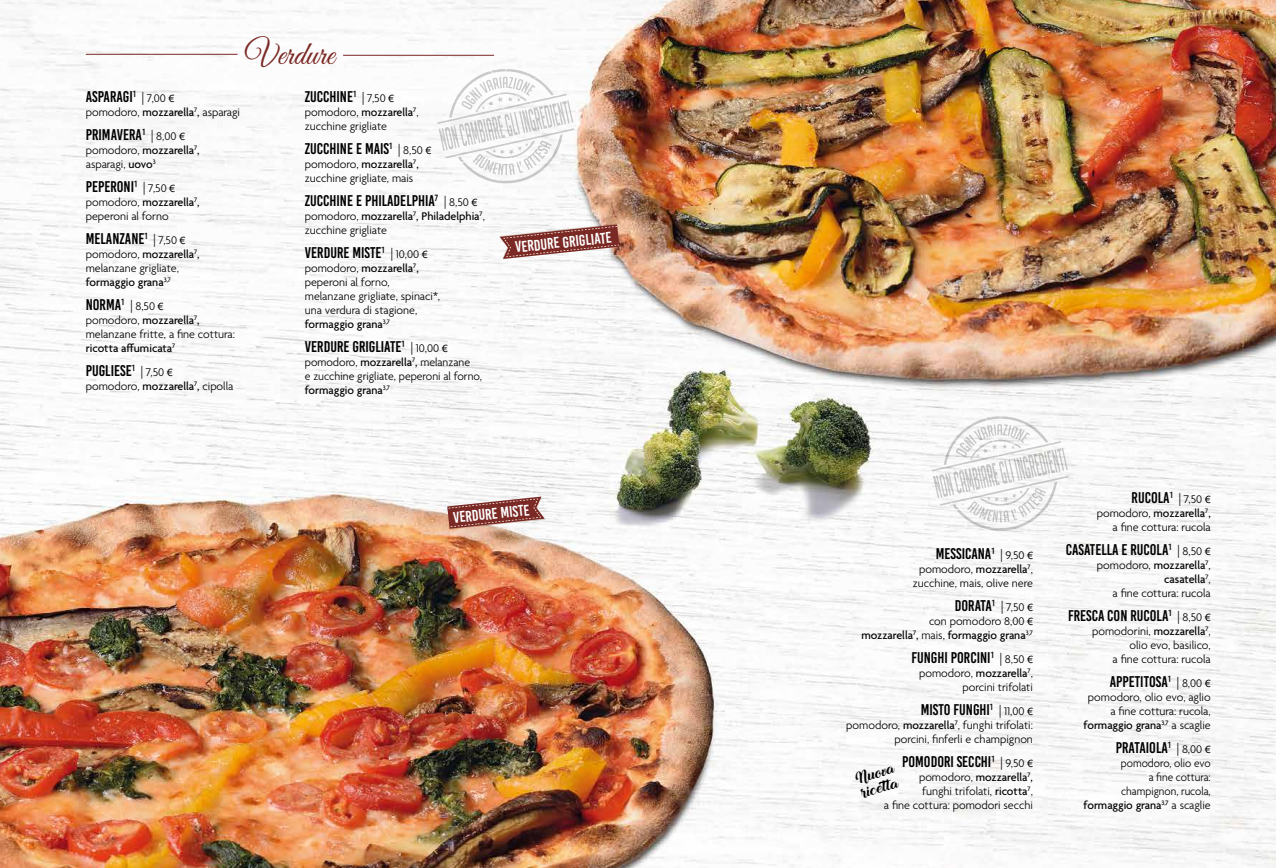
<style>
.page{position:relative;width:1276px;height:868px;background:#fff}
.page>*{position:absolute;margin:0;border:0;box-sizing:border-box;transform-origin:0 0}
.t1{font:33px "Great Vibes";color:#7b2925}
.t2{font:20px/15px "Ladybirds";color:#000}
.t3{font:15.5px "Bebas Kai";color:#000}
.t4{font:15.5px "Bebas Kai";color:#fff}
.t5{font:300 12px/14px "Agenda";color:#000}
.t6{font:300 12px/14px "Agenda";color:#000;text-align:right;scale:.94 1}
.t7{font:500 12px/14px "Agenda";color:#000;text-align:right}
.s1{font-family:"Helvetica Neue";font-weight:300;font-size:13px}
.s2{font-family:"Agenda";font-weight:300;font-size:12px}
.s3{font-family:"Arial";font-size:10px}
.s4{font-weight:500}
.s5{font-weight:300}
.s6{font-family:"Arial";font-weight:400;font-size:10px}
</style>
<div class="page">
<img style="left:0;top:0;width:1276px;height:867px">
<svg style="left:447px;top:496px;width:98px;height:33px"></svg>
<svg style="left:499px;top:223px;width:120px;height:36px"></svg>
<hr style="left:86px;top:54px;width:152px;height:1px;background:#7b2925">
<hr style="left:343px;top:55px;width:151px;height:1px;background:#7b2925">
<svg style="left:437px;top:66px;width:137px;height:118px"></svg>
<svg style="left:932px;top:413px;width:137px;height:118px"></svg>
<h1 class="t1" style="left:245px;top:36px;width:91px">Verdure</h1>
<p class="t3" style="left:86px;top:88px;width:90px">ASPARAGI<sup>1</sup> <span class="s1">|</span> <span class="s2">7,00</span> <span class="s3">€</span></p>
<p class="t5" style="left:86px;top:106px;width:156px">pomodoro, <span class="s4">mozzarella</span><sup>7</sup><span class="s4">,</span> asparagi</p>
<p class="t3" style="left:86px;top:126px;width:101px">PRIMAVERA<sup>1</sup> <span class="s1">|</span> <span class="s2">8,00</span> <span class="s3">€</span></p>
<p class="t5" style="left:86px;top:144px;width:115px">pomodoro, <span class="s4">mozzarella</span><sup>7</sup><span class="s4">, </span>asparagi, <span class="s4">uovo</span><sup>3</sup></p>
<p class="t3" style="left:86px;top:178px;width:91px">PEPERONI<sup>1</sup> <span class="s1">|</span> <span class="s2">7,50</span> <span class="s3">€</span></p>
<p class="t5" style="left:86px;top:196px;width:115px">pomodoro, <span class="s4">mozzarella</span><sup>7</sup><span class="s4">, </span>peperoni al forno</p>
<p class="t3" style="left:86px;top:230px;width:101px">MELANZANE<sup>1</sup> <span class="s1">|</span> <span class="s2">7,50</span> <span class="s3">€</span></p>
<p class="t5" style="left:86px;top:248px;width:115px">pomodoro, <span class="s4">mozzarella</span><sup>7</sup><span class="s4">, </span>melanzane grigliate, <span class="s4">formaggio grana</span><sup>3,7</sup></p>
<p class="t3" style="left:86px;top:296px;width:79px">NORMA<sup>1</sup> <span class="s1">|</span> <span class="s2">8,50</span> <span class="s3">€</span></p>
<p class="t5" style="left:86px;top:314px;width:151px">pomodoro, <span class="s4">mozzarella</span><sup>7</sup><span class="s4">, </span>melanzane fritte, a fine cottura: <span class="s4">ricotta affumicata</span><sup>7</sup></p>
<p class="t3" style="left:86px;top:362px;width:88px">PUGLIESE<sup>1</sup> <span class="s1">|</span> <span class="s2">7,50</span> <span class="s3">€</span></p>
<p class="t5" style="left:86px;top:380px;width:149px">pomodoro, <span class="s4">mozzarella</span><sup>7</sup><span class="s4">,</span> cipolla</p>
<p class="t3" style="left:305px;top:88px;width:91px">ZUCCHINE<sup>1</sup> <span class="s1">|</span> <span class="s2">7,50</span> <span class="s3">€</span></p>
<p class="t5" style="left:305px;top:106px;width:115px">pomodoro, <span class="s4">mozzarella</span><sup>7</sup>, zucchine grigliate</p>
<p class="t3" style="left:305px;top:140px;width:128px">ZUCCHINE E MAIS<sup>1</sup> <span class="s1">|</span> <span class="s2">8,50</span> <span class="s3">€</span></p>
<p class="t5" style="left:305px;top:158px;width:115px">pomodoro, <span class="s4">mozzarella</span><sup>7</sup><span class="s4">, </span>zucchine grigliate, mais</p>
<p class="t3" style="left:305px;top:192px;width:174px">ZUCCHINE E PHILADELPHIA<sup>7</sup> <span class="s1">|</span> <span class="s2">8,50</span> <span class="s3">€</span></p>
<p class="t5" style="left:305px;top:210px;width:182px">pomodoro, <span class="s4">mozzarella</span><sup>7</sup><span class="s4">, Philadelphia</span><sup>7</sup>, zucchine grigliate</p>
<p class="t3" style="left:305px;top:244px;width:124px">VERDURE MISTE<sup>1</sup> <span class="s1">|</span> <span class="s2">10,00</span> <span class="s3">€</span></p>
<p class="t5" style="left:305px;top:262px;width:137px">pomodoro, <span class="s4">mozzarella</span><sup>7</sup><span class="s4">, </span>peperoni al forno, melanzane grigliate, spinaci*, una verdura di stagione, <span class="s4">formaggio grana</span><sup>3,7</sup></p>
<p class="t3" style="left:305px;top:338px;width:144px">VERDURE GRIGLIATE<sup>1</sup> <span class="s1">|</span> <span class="s2">10,00</span> <span class="s3">€</span></p>
<p class="t5" style="left:305px;top:356px;width:179px">pomodoro, <span class="s4">mozzarella</span><sup>7</sup><span class="s4">,</span> melanzane<br>e zucchine grigliate, peperoni al forno, <span class="s4">formaggio grana</span><sup>3,7</sup></p>
<p class="t4" style="left:514px;top:239px;width:98px;rotate:-6deg">VERDURE GRIGLIATE</p>
<p class="t4" style="left:452px;top:509px;width:78px;rotate:-6deg">VERDURE MISTE</p>
<p class="t3" style="left:936px;top:545px;width:99px">MESSICANA<sup>1</sup> <span class="s1">|</span> <span class="s2">9,50</span> <span class="s3">€</span></p>
<p class="t5" style="left:913px;top:563px;width:122px;text-align:center">pomodoro, <span class="s4">mozzarella</span><sup>7</sup>, zucchine, mais, olive nere</p>
<p class="t3" style="left:954px;top:597px;width:80px">DORATA<sup>1</sup> <span class="s1">|</span> <span class="s2">7,50</span> <span class="s3">€</span></p>
<p class="t7" style="left:861px;top:615px;width:173px"><span class="s5">con pomodoro 8,00</span> <span class="s6">€<br></span>mozzarella<sup>7</sup>, <span class="s5">mais,</span> formaggio grana<sup>3,7</sup></p>
<p class="t3" style="left:911px;top:649px;width:123px">FUNGHI PORCINI<sup>1</sup> <span class="s1">|</span> <span class="s2">8,50</span> <span class="s3">€</span></p>
<p class="t5" style="left:919px;top:667px;width:115px;text-align:right">pomodoro, <span class="s4">mozzarella</span><sup>7</sup>, porcini trifolati</p>
<p class="t3" style="left:921px;top:701px;width:114px">MISTO FUNGHI<sup>1</sup> <span class="s1">|</span> <span class="s2">11,00</span> <span class="s3">€</span></p>
<p class="t5" style="left:846px;top:719px;width:188px;text-align:right">pomodoro, <span class="s4">mozzarella</span><sup>7</sup>, funghi trifolati: porcini, finferli e champignon</p>
<p class="t3" style="left:902px;top:753px;width:132px">POMODORI SECCHI<sup>1</sup> <span class="s1">|</span> <span class="s2">9,50</span> <span class="s3">€</span></p>
<p class="t5" style="left:884px;top:771px;width:150px;text-align:right">pomodoro, <span class="s4">mozzarella</span><sup>7</sup><span class="s4">,<br></span>funghi trifolati, <span class="s4">ricotta</span><sup>7</sup>,<br>a fine cottura: pomodori secchi</p>
<h2 class="t2" style="left:854px;top:772px;width:41px;rotate:-18deg">Nuova ricetta</h2>
<p class="t3" style="left:1131px;top:489px;width:81px">RUCOLA<sup>1</sup> <span class="s1">|</span> <span class="s2">7,50</span> <span class="s3">€</span></p>
<p class="t5" style="left:1096px;top:507px;width:115px;text-align:right">pomodoro, <span class="s4">mozzarella</span><sup>7</sup><span class="s4">, </span>a fine cottura: rucola</p>
<p class="t3" style="left:1065px;top:541px;width:146px">CASATELLA E RUCOLA<sup>1</sup> <span class="s1">|</span> <span class="s2">8,50</span> <span class="s3">€</span></p>
<p class="t5" style="left:1097px;top:559px;width:115px;text-align:right">pomodoro, <span class="s4">mozzarella</span><sup>7</sup>, <span class="s4">casatella</span><sup>7</sup>,<br>a fine cottura: rucola</p>
<p class="t3" style="left:1068px;top:607px;width:144px">FRESCA CON RUCOLA<sup>1</sup> <span class="s1">|</span> <span class="s2">8,50</span> <span class="s3">€</span></p>
<p class="t5" style="left:1092px;top:625px;width:120px;text-align:right">pomodorini, <span class="s4">mozzarella</span><sup>7</sup>, olio evo, basilico,<br>a fine cottura: rucola</p>
<p class="t3" style="left:1109px;top:673px;width:102px">APPETITOSA<sup>1</sup> <span class="s1">|</span> <span class="s2">8,00</span> <span class="s3">€</span></p>
<p class="t5" style="left:1083px;top:691px;width:129px;text-align:right">pomodoro, olio evo, aglio a fine cottura: rucola, <span class="s4">formaggio grana</span><sup>3,7</sup> a scaglie</p>
<p class="t3" style="left:1115px;top:739px;width:96px">PRATAIOLA<sup>1</sup> <span class="s1">|</span> <span class="s2">8,00</span> <span class="s3">€</span></p>
<p class="t6" style="left:1083px;top:757px;width:137px">pomodoro, olio evo<br>a fine cottura:<br>champignon, rucola, <span class="s4">formaggio grana</span><sup>3,7</sup> a scaglie</p>
</div>
